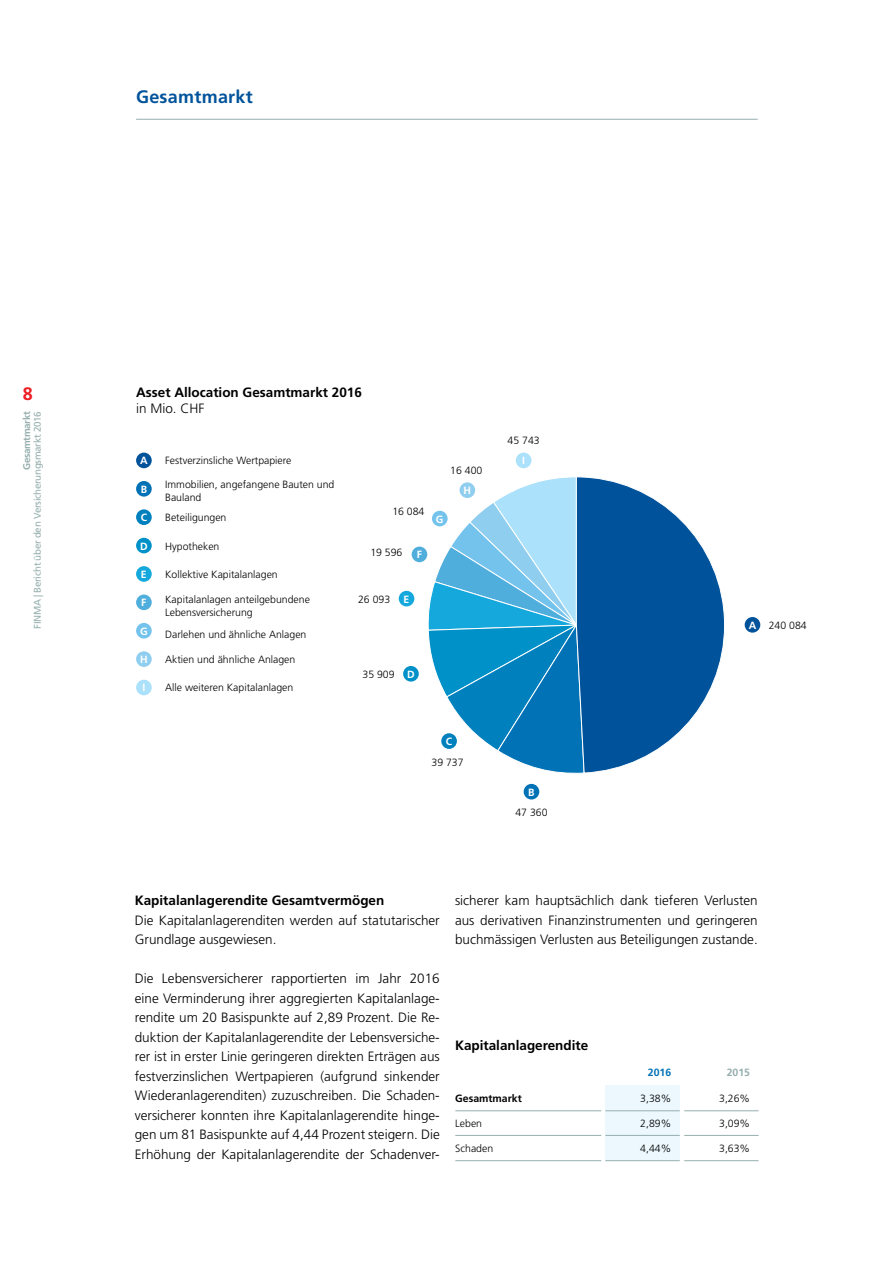
<style>
.page{position:relative;width:893px;height:1263px;background:#fff}
.page>*{position:absolute;margin:0;border:0;box-sizing:border-box;transform-origin:0 0}
.t1{font:700 18px "Frutiger LT Std";letter-spacing:.015em;color:#00539b}
.t2{font:700 18px "Frutiger LT Std";color:#ed1d24}
.t3{font:300 13.5px/19.5px "Frutiger LT Std";color:#000;text-align:justify}
.t4{font:700 13.5px "Frutiger LT Std";color:#000}
.t5{font:300 10.5px/12.6px "Frutiger LT Std";color:#000}
.t6{font:700 10.5px "Frutiger LT Std";color:#fff}
.t7{font:700 10.5px "Frutiger LT Std";color:#000}
.t8{font:700 10.5px "Frutiger LT Std";color:#0072b5}
.t9{font:700 10.5px "Frutiger LT Std";color:#96afae}
.t10{font:9.75px "Frutiger LT Std";letter-spacing:-.03em;color:#96afae}
.t11{font:700 9.75px "Frutiger LT Std";letter-spacing:-.03em;color:#96afae}
</style>
<div class="page">
<hr style="left:136px;top:119px;width:622px;height:1px;background:#96afae">
<div style="left:136px;top:453px;width:16px;height:15px;background:#00539b;border-radius:50%"></div>
<div style="left:136px;top:481px;width:16px;height:16px;background:#0072b5;border-radius:50%"></div>
<div style="left:136px;top:509px;width:16px;height:16px;background:#0081be;border-radius:50%"></div>
<div style="left:136px;top:538px;width:16px;height:15px;background:#0091c8;border-radius:50%"></div>
<div style="left:136px;top:566px;width:16px;height:16px;background:#15a8dc;border-radius:50%"></div>
<div style="left:136px;top:594px;width:16px;height:16px;background:#50aedd;border-radius:50%"></div>
<div style="left:136px;top:623px;width:16px;height:15px;background:#73c3ed;border-radius:50%"></div>
<div style="left:136px;top:651px;width:16px;height:16px;background:#90cef0;border-radius:50%"></div>
<div style="left:136px;top:680px;width:16px;height:15px;background:#abe1fa;border-radius:50%"></div>
<svg style="left:427px;top:476px;width:298px;height:298px"></svg>
<div style="left:745px;top:617px;width:15px;height:16px;background:#00539b;border-radius:50%"></div>
<div style="left:524px;top:784px;width:15px;height:15px;background:#0072b5;border-radius:50%"></div>
<div style="left:441px;top:733px;width:16px;height:16px;background:#0081be;border-radius:50%"></div>
<div style="left:403px;top:666px;width:16px;height:16px;background:#0091c8;border-radius:50%"></div>
<div style="left:399px;top:591px;width:15px;height:15px;background:#15a8dc;border-radius:50%"></div>
<div style="left:412px;top:547px;width:15px;height:15px;background:#50aedd;border-radius:50%"></div>
<div style="left:432px;top:511px;width:16px;height:15px;background:#73c3ed;border-radius:50%"></div>
<div style="left:460px;top:482px;width:15px;height:16px;background:#90cef0;border-radius:50%"></div>
<div style="left:516px;top:453px;width:15px;height:15px;background:#abe1fa;border-radius:50%"></div>
<hr style="left:455px;top:1110px;width:146px;height:1px;background:#96afae">
<hr style="left:455px;top:1135px;width:146px;height:1px;background:#96afae">
<hr style="left:455px;top:1160px;width:146px;height:1px;background:#96afae">
<div style="left:605px;top:1086px;width:75px;height:75px;background:#ecf8fe"></div>
<hr style="left:605px;top:1110px;width:75px;height:1px;background:#96afae">
<hr style="left:605px;top:1135px;width:75px;height:1px;background:#96afae">
<hr style="left:605px;top:1160px;width:75px;height:1px;background:#96afae">
<hr style="left:684px;top:1110px;width:75px;height:1px;background:#96afae">
<hr style="left:684px;top:1135px;width:75px;height:1px;background:#96afae">
<hr style="left:684px;top:1160px;width:75px;height:1px;background:#96afae">
<h1 class="t1" style="left:136px;top:86px;width:118px">Gesamtmarkt</h1>
<h1 class="t2" style="left:23px;top:384px;width:12px">8</h1>
<p class="t11" style="left:21px;top:470px;width:60px;rotate:-90deg">Gesamtmarkt</p>
<p class="t10" style="left:32px;top:629px;width:219px;rotate:-90deg">FINMA | Bericht über den Versicherungsmarkt 2016</p>
<p class="t4" style="left:136px;top:384px;width:227px">Asset Allocation Gesamtmarkt 2016</p>
<p class="t3" style="left:136px;top:399px;width:70px">in Mio. CHF</p>
<p class="t6" style="left:140px;top:454px;width:9px">A</p>
<p class="t6" style="left:141px;top:483px;width:8px">B</p>
<p class="t6" style="left:141px;top:511px;width:8px">C</p>
<p class="t6" style="left:140px;top:540px;width:9px">D</p>
<p class="t6" style="left:141px;top:568px;width:7px">E</p>
<p class="t6" style="left:141px;top:596px;width:7px">F</p>
<p class="t6" style="left:140px;top:625px;width:9px">G</p>
<p class="t6" style="left:140px;top:653px;width:9px">H</p>
<p class="t6" style="left:142px;top:682px;width:4px">I</p>
<p class="t5" style="left:165px;top:455px;width:128px">Festverzinsliche Wertpapiere</p>
<p class="t5" style="left:165px;top:478px;width:171px">Immobilien, angefangene Bauten und<br>Bauland</p>
<p class="t5" style="left:165px;top:511px;width:63px">Beteiligungen</p>
<p class="t5" style="left:165px;top:540px;width:56px">Hypotheken</p>
<p class="t5" style="left:165px;top:568px;width:114px">Kollektive Kapitalanlagen</p>
<p class="t5" style="left:165px;top:593px;width:146px">Kapitalanlagen anteilgebundene<br>Lebensversicherung</p>
<p class="t5" style="left:165px;top:628px;width:143px">Darlehen und ähnliche Anlagen</p>
<p class="t5" style="left:165px;top:653px;width:132px">Aktien und ähnliche Anlagen</p>
<p class="t5" style="left:165px;top:682px;width:130px">Alle weiteren Kapitalanlagen</p>
<p class="t5" style="left:392px;top:505px;width:34px">16 084</p>
<p class="t5" style="left:370px;top:546px;width:34px">19 596</p>
<p class="t6" style="left:417px;top:548px;width:7px">F</p>
<p class="t6" style="left:436px;top:513px;width:9px">G</p>
<p class="t5" style="left:450px;top:464px;width:34px">16 400</p>
<p class="t6" style="left:464px;top:484px;width:9px">H</p>
<p class="t5" style="left:358px;top:593px;width:34px">26 093</p>
<p class="t6" style="left:404px;top:593px;width:7px">E</p>
<p class="t5" style="left:362px;top:668px;width:34px">35 909</p>
<p class="t6" style="left:407px;top:668px;width:9px">D</p>
<p class="t6" style="left:446px;top:735px;width:8px">C</p>
<p class="t5" style="left:431px;top:756px;width:34px">39 737</p>
<p class="t5" style="left:508px;top:434px;width:34px">45 743</p>
<p class="t6" style="left:522px;top:454px;width:4px">I</p>
<p class="t6" style="left:528px;top:786px;width:8px">B</p>
<p class="t5" style="left:515px;top:806px;width:34px">47 360</p>
<p class="t6" style="left:749px;top:619px;width:9px">A</p>
<p class="t5" style="left:769px;top:619px;width:39px">240 084</p>
<p class="t4" style="left:135px;top:893px;width:251px">Kapitalanlagerendite Gesamtvermögen</p>
<p class="t3" style="left:135px;top:911px;width:306px">Die Kapitalanlagerenditen werden auf statutarischer<br>Grundlage ausgewiesen.</p>
<p class="t3" style="left:135px;top:969px;width:306px">Die Lebensversicherer rapportierten im Jahr 2016 eine Verminderung ihrer aggregierten Kapitalanlage&shy;rendite um 20 Basispunkte auf 2,89 Prozent. Die Re&shy;duktion der Kapitalanlagerendite der Lebensversiche&shy;rer ist in erster Linie geringeren direkten Erträgen aus festverzinslichen Wertpapieren (aufgrund sinkender Wiederanlagerenditen) zuzuschreiben. Die Schaden&shy;versicherer konnten ihre Kapitalanlagerendite hinge&shy;gen um 81 Basispunkte auf 4,44 Prozent steigern. Die Erhöhung der Kapitalanlagerendite der Schadenver-</p>
<p class="t3" style="left:455px;top:891px;width:304px">sicherer kam hauptsächlich dank tieferen Verlusten aus derivativen Finanzinstrumenten und geringeren buchmässigen Verlusten aus Beteiligungen zustande.</p>
<p class="t4" style="left:455px;top:1038px;width:135px">Kapitalanlagerendite</p>
<p class="t7" style="left:455px;top:1092px;width:68px">Gesamtmarkt</p>
<p class="t5" style="left:455px;top:1117px;width:28px">Leben</p>
<p class="t5" style="left:455px;top:1142px;width:39px">Schaden</p>
<p class="t8" style="left:648px;top:1066px;width:25px">2016</p>
<p class="t5" style="left:640px;top:1092px;width:32px">3,38%</p>
<p class="t5" style="left:640px;top:1117px;width:32px">2,89%</p>
<p class="t5" style="left:640px;top:1142px;width:32px">4,44%</p>
<p class="t9" style="left:727px;top:1066px;width:25px">2015</p>
<p class="t5" style="left:719px;top:1092px;width:32px">3,26%</p>
<p class="t5" style="left:719px;top:1117px;width:32px">3,09%</p>
<p class="t5" style="left:719px;top:1142px;width:32px">3,63%</p>
</div>
